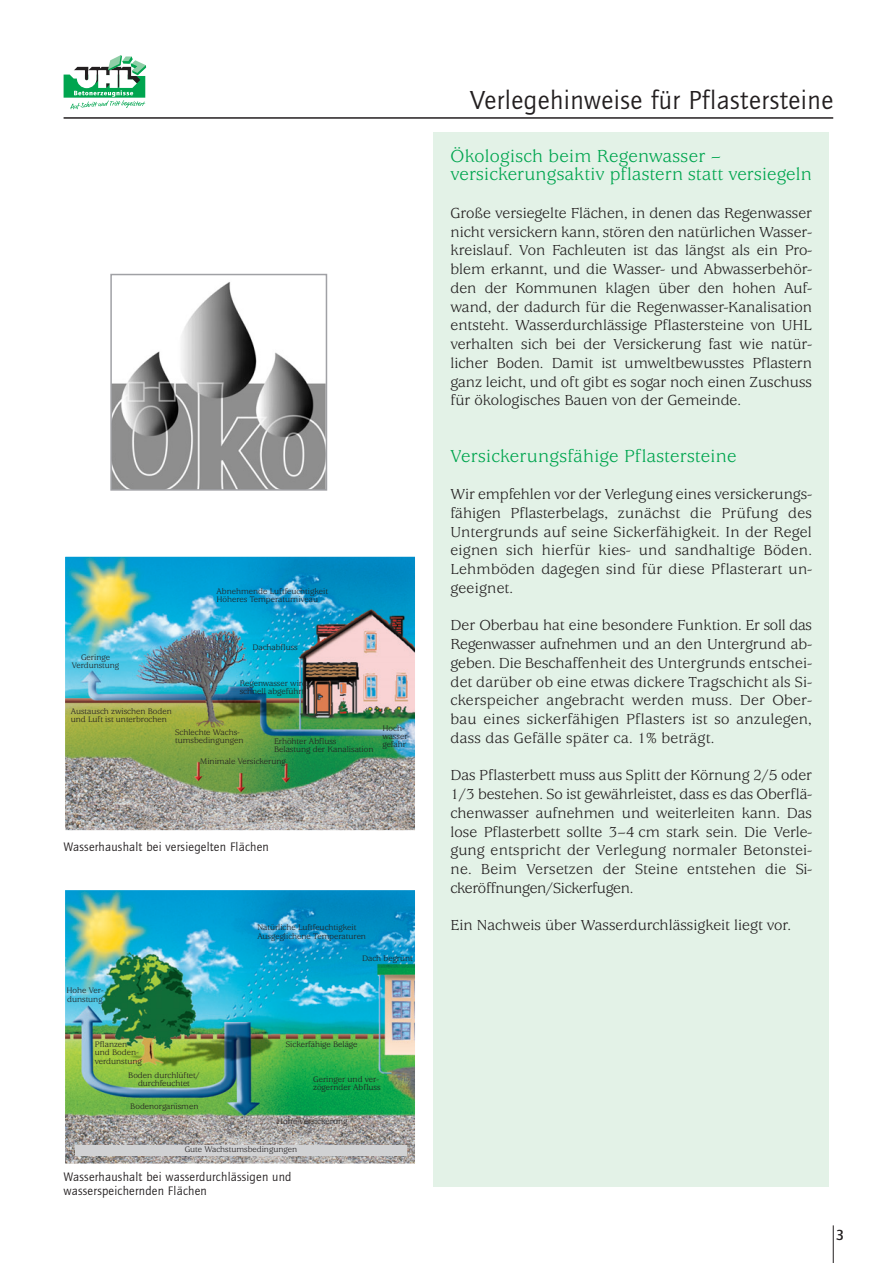
<style>
.page{position:relative;width:893px;height:1263px;background:#fff}
.page>*{position:absolute;margin:0;border:0;box-sizing:border-box;transform-origin:0 0}
.t1{font:27px "Quay Itc T";letter-spacing:.015em;color:#231f20}
.t2{font:18px/18.8px "Usherwood Itc T";letter-spacing:.01em;color:#00a54f}
.t3{font:15px/18.8px "Usherwood Itc T";color:#231f20;text-align:justify}
.t4{font:700 15px "Quay Itc T";color:#231f20}
.t5{font:12.75px/13.5px "Quay Itc T";letter-spacing:.015em;color:#231f20}
.t6{font:8.25px/8.2px "Usherwood Itc T";color:#231f20}
</style>
<div class="page">
<svg style="left:64px;top:55px;width:82px;height:54px"></svg>
<div style="left:433px;top:132px;width:396px;height:1055px;background:#e3f2e7"></div>
<hr style="left:833px;top:1225px;width:1px;height:38px;background:#231f20">
<img style="left:113px;top:282px;width:211px;height:206px">
<div style="left:110px;top:274px;width:217px;height:217px;border:2px solid #a0a1a5"></div>
<img style="left:67px;top:558px;width:346px;height:271px">
<div style="left:64px;top:555px;width:352px;height:277px;border:2px solid #fff"></div>
<img style="left:67px;top:892px;width:346px;height:270px">
<div style="left:64px;top:889px;width:352px;height:276px;border:2px solid #fff"></div>
<div style="left:75px;top:1145px;width:332px;height:11px;background:#d1d2d4"></div>
<hr style="left:64px;top:117px;width:769px;height:2px;background:#231f20">
<p class="t6" style="left:72px;top:654px;width:49px;text-align:center">Geringe<br>Verdunstung</p>
<p class="t6" style="left:71px;top:707px;width:102px">Austausch zwischen Boden und Luft ist unterbrochen</p>
<p class="t6" style="left:216px;top:588px;width:113px">Abnehmende Luftfeuchtigkeit<br>Höheres Temperaturniveau</p>
<p class="t6" style="left:252px;top:644px;width:47px">Dachabfluss</p>
<p class="t6" style="left:240px;top:680px;width:69px">Regenwasser wird schnell abgeführt</p>
<p class="t6" style="left:175px;top:729px;width:70px">Schlechte Wachs&shy;tumsbedingungen</p>
<p class="t6" style="left:200px;top:758px;width:87px">Minimale Versickerung</p>
<p class="t6" style="left:274px;top:737px;width:101px">Erhöhter Abfluss<br>Belastung der Kanalisation</p>
<p class="t6" style="left:382px;top:724px;width:29px">Hoch&shy;wasser&shy;gefahr</p>
<p class="t5" style="left:64px;top:841px;width:207px">Wasserhaushalt bei versiegelten Flächen</p>
<p class="t6" style="left:257px;top:924px;width:110px">Natürliche Luftfeuchtigkeit<br>Ausgeglichene Temperaturen</p>
<p class="t6" style="left:67px;top:987px;width:38px">Hohe Ver&shy;dunstung</p>
<p class="t6" style="left:95px;top:1041px;width:48px">Pflanzen&shy;und Boden&shy;verdunstung</p>
<p class="t6" style="left:130px;top:1103px;width:70px">Bodenorganismen</p>
<p class="t6" style="left:128px;top:1071px;width:73px;text-align:center">Boden durchlüftet/ durchfeuchtet</p>
<p class="t6" style="left:362px;top:955px;width:52px">Dach begrünt</p>
<p class="t6" style="left:286px;top:1041px;width:73px">Sickerfähige Beläge</p>
<p class="t6" style="left:313px;top:1075px;width:69px">Geringer und ver&shy;zögernder Abfluss</p>
<p class="t6" style="left:277px;top:1117px;width:72px">Hohe Versickerung</p>
<p class="t6" style="left:185px;top:1146px;width:114px">Gute Wachstumsbedingungen</p>
<p class="t5" style="left:64px;top:1171px;width:229px">Wasserhaushalt bei wasserdurchlässigen und wasserspeichernden Flächen</p>
<h1 class="t1" style="left:471px;top:89px;width:364px">Verlegehinweise für Pflastersteine</h1>
<p class="t2" style="left:451px;top:147px;width:363px">Ökologisch beim Regenwasser – versickerungsaktiv pflastern statt versiegeln</p>
<p class="t3" style="left:451px;top:204px;width:363px">Große versiegelte Flächen, in denen das Regenwasser nicht versickern kann, stören den natürlichen Wasser&shy;kreislauf. Von Fachleuten ist das längst als ein Pro&shy;blem erkannt, und die Wasser- und Abwasserbehör&shy;den der Kommunen klagen über den hohen Auf&shy;wand, der dadurch für die Regenwasser-Kanalisation entsteht. Wasserdurchlässige Pflastersteine von UHL verhalten sich bei der Versickerung fast wie natür&shy;licher Boden. Damit ist umweltbewusstes Pflastern ganz leicht, und oft gibt es sogar noch einen Zuschuss für ökologisches Bauen von der Gemeinde.</p>
<p class="t2" style="left:451px;top:447px;width:288px">Versickerungsfähige Pflastersteine</p>
<p class="t3" style="left:451px;top:486px;width:363px">Wir empfehlen vor der Verlegung eines versickerungs&shy;fähigen Pflasterbelags, zunächst die Prüfung des Untergrunds auf seine Sickerfähigkeit. In der Regel eignen sich hierfür kies- und sandhaltige Böden.<br>Lehmböden dagegen sind für diese Pflasterart un&shy;geeignet.</p>
<p class="t3" style="left:451px;top:617px;width:363px">Der Oberbau hat eine besondere Funktion. Er soll das Regenwasser aufnehmen und an den Untergrund ab&shy;geben. Die Beschaffenheit des Untergrunds entschei&shy;det darüber ob eine etwas dickere Tragschicht als Si&shy;ckerspeicher angebracht werden muss. Der Ober&shy;bau eines sickerfähigen Pflasters ist so anzulegen, dass das Gefälle später ca. 1% beträgt.</p>
<p class="t3" style="left:451px;top:767px;width:363px">Das Pflasterbett muss aus Splitt der Körnung 2/5 oder 1/3 bestehen. So ist gewährleistet, dass es das Oberflä&shy;chenwasser aufnehmen und weiterleiten kann. Das lose Pflasterbett sollte 3–4 cm stark sein. Die Verle&shy;gung entspricht der Verlegung normaler Betonstei&shy;ne. Beim Versetzen der Steine entstehen die Si&shy;ckeröffnungen/Sickerfugen.</p>
<p class="t3" style="left:451px;top:917px;width:342px">Ein Nachweis über Wasserdurchlässigkeit liegt vor.</p>
<p class="t4" style="left:836px;top:1228px;width:10px">3</p>
</div>
